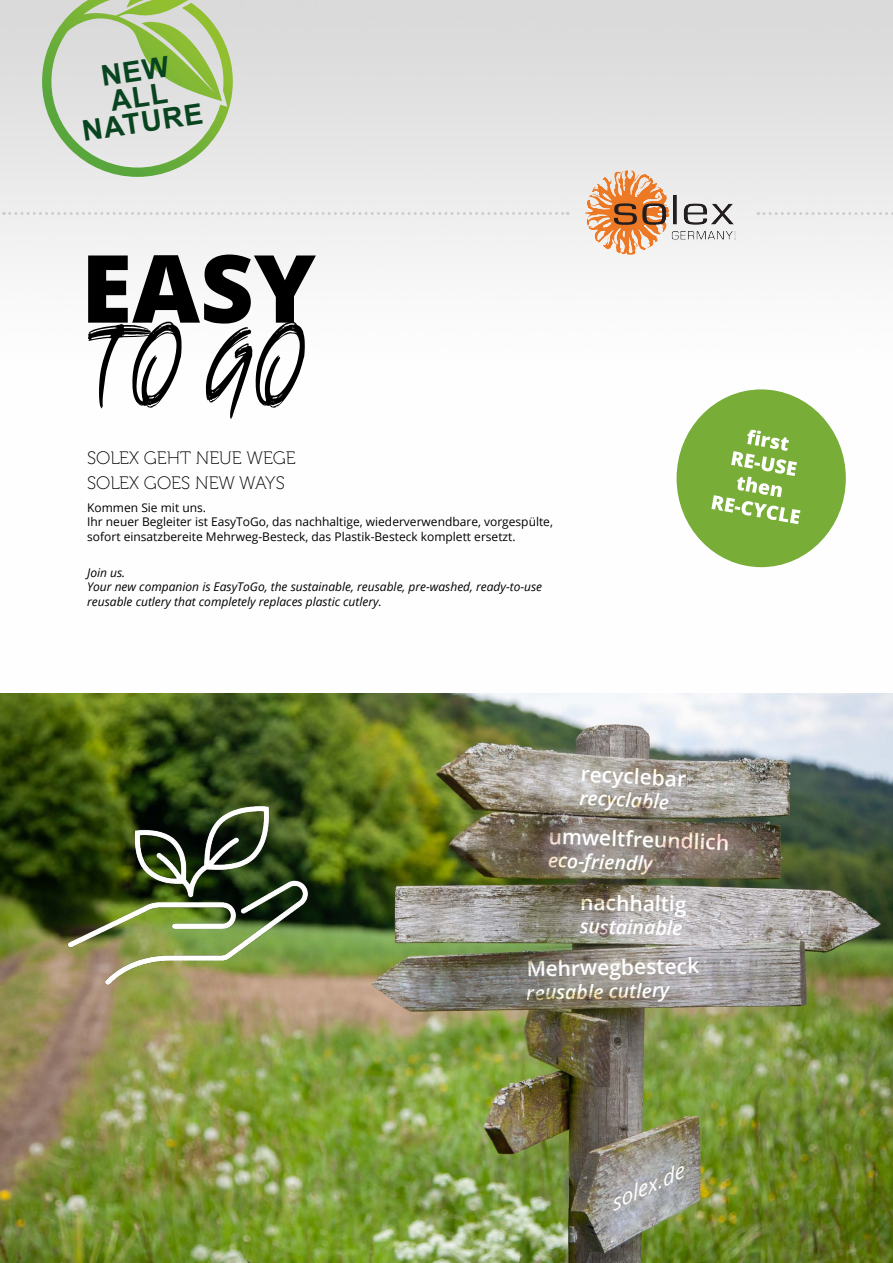
<style>
.page{position:relative;width:893px;height:1263px;background:#fff}
.page>*{position:absolute;margin:0;border:0;box-sizing:border-box;transform-origin:0 0}
.t1{font:700 28.5px/25.5px "Arial";color:#094420;text-align:center}
.t2{font:600 21px "Open Sans";color:#fff}
.t3{font:italic 19.65px "Open Sans";color:#fff;scale:1.15 1}
.t4{font:italic 600 19.5px "Open Sans";color:#fff}
.t5{font:18px/25.5px "Museo 100";color:#000}
.t6{font:12px/14.4px "Open Sans";color:#000}
.t7{font:italic 12px/14.4px "Open Sans";color:#000}
</style>
<div class="page">
<img style="left:0;top:0;width:893px;height:694px">
<svg style="left:88px;top:255px;width:228px;height:164px"></svg>
<img style="left:0;top:694px;width:893px;height:569px">
<svg style="left:42px;top:0;width:191px;height:177px;background:#c6d5b4"></svg>
<svg style="left:4px;top:212px;width:564px;height:3px"></svg>
<svg style="left:758px;top:212px;width:135px;height:3px"></svg>
<img style="left:61px;top:767px;width:255px;height:255px">
<div style="left:677px;top:390px;width:168px;height:176px;background:#78ad38;border-radius:50%"></div>
<svg style="left:711px;top:430px;width:89px;height:94px"></svg>
<img style="left:585px;top:170px;width:160px;height:85px">
<h1 class="t1" style="left:73px;top:69px;width:123px;rotate:-9deg">NEW<br>ALL<br>NATURE</h1>
<h3 class="t5" style="left:87px;top:445px;width:210px">SOLEX GEHT NEUE WEGE<br>SOLEX GOES NEW WAYS</h3>
<p class="t6" style="left:87px;top:500px;width:467px">Kommen Sie mit uns.<br>Ihr neuer Begleiter ist EasyToGo, das nachhaltige, wiederverwendbare, vorgespülte, sofort einsatzbereite Mehrweg-Besteck, das Plastik-Besteck komplett ersetzt.</p>
<p class="t7" style="left:87px;top:565px;width:457px">Join us.<br>Your new companion is EasyToGo, the sustainable, reusable, pre-washed, ready-to-use reusable cutlery that completely replaces plastic cutlery.</p>
<h2 class="t2" style="left:582px;top:759px;width:107px;rotate:3deg">recyclebar</h2>
<h3 class="t4" style="left:580px;top:784px;width:91px;rotate:3deg">recyclable</h3>
<h2 class="t2" style="left:549px;top:822px;width:182px;rotate:2deg">umweltfreundlich</h2>
<h3 class="t4" style="left:548px;top:847px;width:106px;rotate:2deg">eco-friendly</h3>
<h2 class="t2" style="left:580px;top:888px;width:108px;rotate:1deg">nachhaltig</h2>
<h3 class="t4" style="left:580px;top:913px;width:104px;rotate:1deg">sustainable</h3>
<h2 class="t2" style="left:526px;top:954px;width:174px;rotate:-1deg">Mehrwegbesteck</h2>
<h3 class="t4" style="left:526px;top:979px;width:144px;rotate:-1deg">reusable cutlery</h3>
<h3 class="t3" style="left:605px;top:1192px;width:71px;rotate:-26deg">solex.de</h3>
</div>
